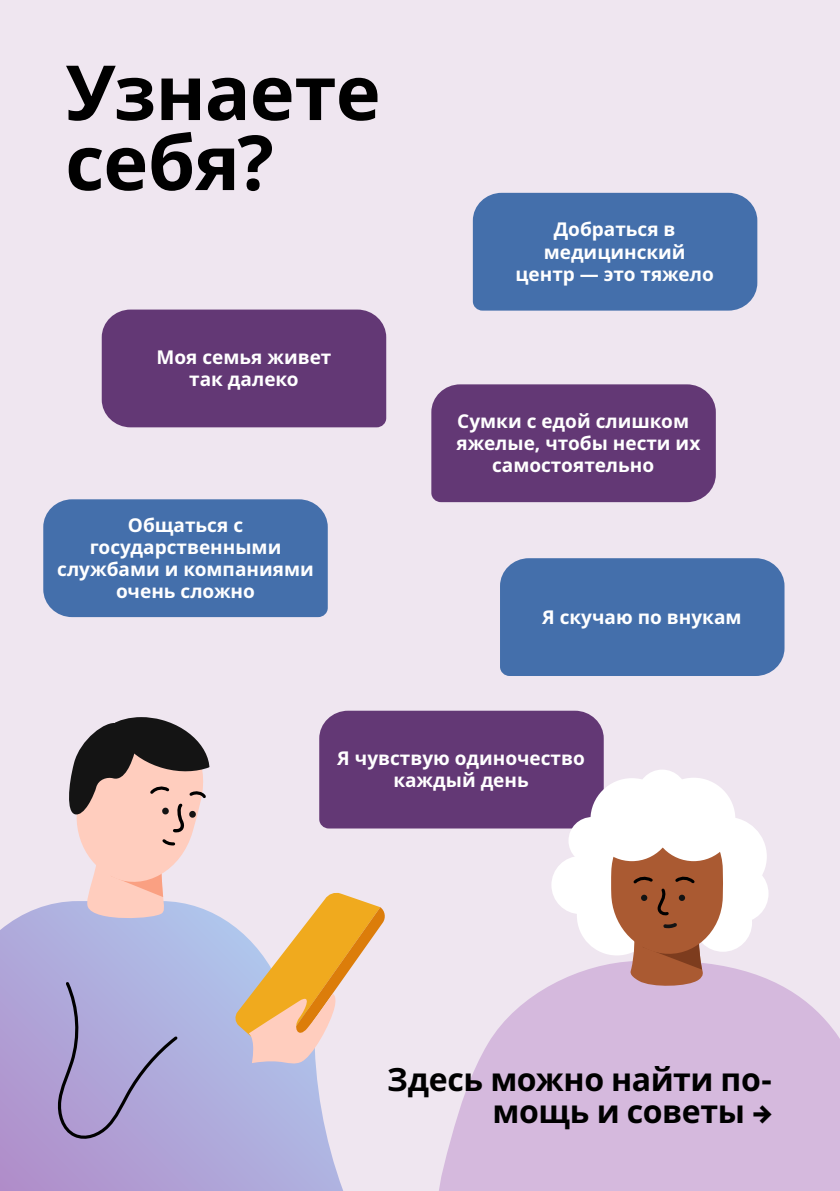
<style>
.page{position:relative;width:840px;height:1191px;background:#fff}
.page>*{position:absolute;margin:0;border:0;box-sizing:border-box;transform-origin:0 0}
.t1{font:700 76px/70px "Ncshdt Noto Sans";letter-spacing:-.01em;color:#000}
.t2{font:700 32px/32px "Ncshdt Noto Sans";letter-spacing:-.015em;color:#000;text-align:right}
.t3{font:700 19px/22px "Ncshdt Noto Sans";color:#fff;text-align:center}
.s1{font-family:"Bskvwk Aeonik"}
</style>
<div class="page">
<div style="left:0;top:0;width:839px;height:1191px;background:#efe6f0"></div>
<div style="left:43px;top:499px;width:284px;height:118px;background:#446fab"></div>
<div style="left:319px;top:710px;width:284px;height:118px;background:#633875"></div>
<div style="left:500px;top:558px;width:284px;height:118px;background:#446fab"></div>
<div style="left:472px;top:193px;width:284px;height:117px;background:#446fab"></div>
<div style="left:102px;top:309px;width:284px;height:118px;background:#633875"></div>
<svg style="left:0;top:901px;width:343px;height:290px;background:#b2addc"></svg>
<svg style="left:55px;top:979px;width:125px;height:165px;background:#a69ece"></svg>
<svg style="left:234px;top:892px;width:151px;height:174px"></svg>
<svg style="left:66px;top:717px;width:148px;height:205px"></svg>
<div style="left:710px;top:864px;width:58px;height:58px;background:#fff;border-radius:50%"></div>
<div style="left:576px;top:875px;width:80px;height:80px;background:#fff;border-radius:50%"></div>
<div style="left:590px;top:828px;width:80px;height:80px;background:#fff;border-radius:50%"></div>
<svg style="left:439px;top:964px;width:400px;height:227px;fill:#d5b9dd"></svg>
<div style="left:551px;top:856px;width:58px;height:58px;background:#fff;border-radius:50%"></div>
<div style="left:568px;top:817px;width:47px;height:47px;background:#fff;border-radius:50%"></div>
<div style="left:687px;top:817px;width:79px;height:79px;background:#fff;border-radius:50%"></div>
<div style="left:693px;top:893px;width:58px;height:58px;background:#fff;border-radius:50%"></div>
<div style="left:651px;top:777px;width:84px;height:84px;background:#fff;border-radius:50%"></div>
<div style="left:637px;top:769px;width:49px;height:50px;background:#fff;border-radius:50%"></div>
<div style="left:590px;top:778px;width:83px;height:83px;background:#fff;border-radius:50%"></div>
<svg style="left:610px;top:847px;width:112px;height:141px"></svg>
<div style="left:431px;top:384px;width:284px;height:118px;background:#633875"></div>
<h1 class="t1" style="left:65px;top:59px;width:317px">Узнаете себя?</h1>
<p class="t3" style="left:156px;top:347px;width:176px">Моя семья живет так далеко</p>
<p class="t3" style="left:57px;top:514px;width:258px">Общаться с государственными службами и компаниями очень сложно</p>
<p class="t3" style="left:515px;top:219px;width:200px">Добраться в медицинский центр — это тяжело</p>
<p class="t3" style="left:457px;top:410px;width:233px">Сумки с едой слишком</p>
<p class="t3" style="left:492px;top:454px;width:163px">самостоятельно</p>
<p class="t3" style="left:446px;top:432px;width:256px">тяжелые, чтобы нести их</p>
<p class="t3" style="left:542px;top:606px;width:201px">Я скучаю по внукам</p>
<p class="t3" style="left:337px;top:748px;width:249px">Я чувствую одиночество каждый день</p>
<h2 class="t2" style="left:387px;top:1063px;width:386px">Здесь можно найти по&shy;мощь и советы <span class="s1">→</span></h2>
</div>
